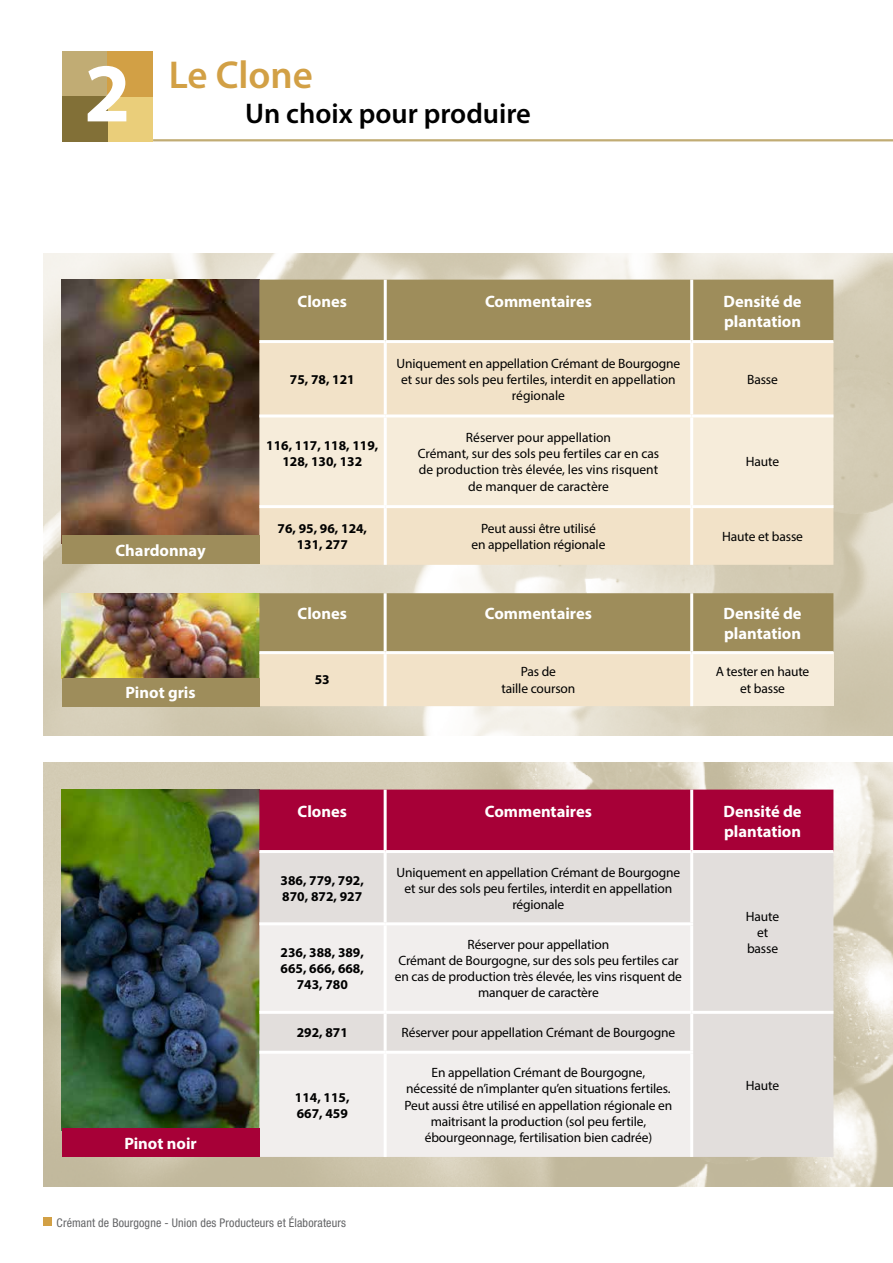
<style>
.page{position:relative;width:893px;height:1263px;background:#fff}
.page>*{position:absolute;margin:0;border:0;box-sizing:border-box;transform-origin:0 0}
.t1{font:600 39px "Myriad Pro";color:#d2a045}
.t2{font:600 28.5px "Myriad Pro";color:#000}
.t3{font:700 16.5px/19.8px "Myriad Pro";color:#fff}
.t4{font:13.5px/16.2px "Myriad Pro";letter-spacing:-.01em;color:#000;text-align:center}
.t5{font:700 13.5px/16.2px "Myriad Pro";color:#000;text-align:center}
.t6{font:condensed 12px "Helvetica Neue";letter-spacing:.01em;color:#646567}
.s1{font-weight:700;font-size:84px;color:#fff}
</style>
<div class="page">
<svg style="left:151px;top:139px;width:742px;height:3px;background:#d0c095"></svg>
<div style="left:62px;top:51px;width:45px;height:45px;background:#c1ac74"></div>
<div style="left:107px;top:96px;width:46px;height:45px;background:#eace7a"></div>
<div style="left:107px;top:51px;width:46px;height:45px;background:#d2a045"></div>
<div style="left:62px;top:96px;width:45px;height:45px;background:#827037"></div>
<div style="left:44px;top:1217px;width:8px;height:8px;background:#d2a045"></div>
<img style="left:44px;top:253px;width:849px;height:483px">
<img style="left:44px;top:763px;width:849px;height:423px">
<img style="left:62px;top:280px;width:197px;height:256px">
<div style="left:259px;top:280px;width:574px;height:60px;background:#9e8d5b"></div>
<div style="left:259px;top:343px;width:574px;height:222px;background:#f2e2c8"></div>
<div style="left:259px;top:417px;width:574px;height:88px;background:#f6ecda"></div>
<hr style="left:384px;top:280px;width:3px;height:60px;background:#fff">
<hr style="left:690px;top:280px;width:3px;height:60px;background:#fff">
<hr style="left:259px;top:340px;width:126px;height:3px;background:#fff">
<hr style="left:385px;top:340px;width:307px;height:3px;background:#fff">
<hr style="left:384px;top:343px;width:3px;height:71px;background:#fff">
<hr style="left:692px;top:340px;width:141px;height:3px;background:#fff">
<hr style="left:690px;top:343px;width:3px;height:71px;background:#fff">
<hr style="left:259px;top:414px;width:126px;height:3px;background:#fff">
<hr style="left:385px;top:414px;width:307px;height:3px;background:#fff">
<hr style="left:384px;top:417px;width:3px;height:88px;background:#fff">
<hr style="left:692px;top:414px;width:141px;height:3px;background:#fff">
<hr style="left:690px;top:417px;width:3px;height:88px;background:#fff">
<hr style="left:259px;top:505px;width:126px;height:3px;background:#fff">
<hr style="left:385px;top:505px;width:307px;height:3px;background:#fff">
<hr style="left:384px;top:508px;width:3px;height:57px;background:#fff">
<hr style="left:692px;top:505px;width:141px;height:3px;background:#fff">
<hr style="left:690px;top:508px;width:3px;height:57px;background:#fff">
<div style="left:62px;top:536px;width:197px;height:28px;background:#9e8d5b"></div>
<img style="left:62px;top:789px;width:197px;height:339px">
<div style="left:259px;top:789px;width:574px;height:61px;background:#a70037"></div>
<div style="left:259px;top:853px;width:574px;height:304px;background:#e2dedc"></div>
<svg style="left:259px;top:925px;width:431px;height:232px;background:#eeeae9"></svg>
<hr style="left:384px;top:789px;width:3px;height:61px;background:#fff">
<hr style="left:690px;top:789px;width:3px;height:61px;background:#fff">
<hr style="left:259px;top:850px;width:126px;height:3px;background:#fff">
<hr style="left:385px;top:850px;width:307px;height:3px;background:#fff">
<hr style="left:384px;top:853px;width:3px;height:69px;background:#fff">
<hr style="left:692px;top:850px;width:141px;height:3px;background:#fff">
<hr style="left:690px;top:853px;width:3px;height:69px;background:#fff">
<hr style="left:259px;top:922px;width:126px;height:3px;background:#fff">
<hr style="left:385px;top:922px;width:308px;height:3px;background:#fff">
<hr style="left:384px;top:925px;width:3px;height:86px;background:#fff">
<hr style="left:690px;top:925px;width:3px;height:86px;background:#fff">
<hr style="left:259px;top:1011px;width:126px;height:3px;background:#fff">
<hr style="left:385px;top:1011px;width:307px;height:3px;background:#fff">
<hr style="left:384px;top:1014px;width:3px;height:37px;background:#fff">
<hr style="left:692px;top:1011px;width:141px;height:3px;background:#fff">
<hr style="left:690px;top:1014px;width:3px;height:37px;background:#fff">
<hr style="left:384px;top:1054px;width:3px;height:103px;background:#fff">
<hr style="left:690px;top:1054px;width:3px;height:103px;background:#fff">
<hr style="left:259px;top:1051px;width:126px;height:3px;background:#fff">
<hr style="left:385px;top:1051px;width:308px;height:3px;background:#fff">
<div style="left:62px;top:1128px;width:197px;height:28px;background:#a70037"></div>
<img style="left:62px;top:593px;width:197px;height:85px">
<svg style="left:259px;top:593px;width:574px;height:113px;background:#c0af87"></svg>
<div style="left:692px;top:653px;width:141px;height:53px;background:#f6ecda"></div>
<hr style="left:384px;top:593px;width:3px;height:58px;background:#fff">
<hr style="left:690px;top:593px;width:3px;height:58px;background:#fff">
<hr style="left:259px;top:651px;width:126px;height:3px;background:#fff">
<hr style="left:385px;top:651px;width:307px;height:3px;background:#fff">
<hr style="left:384px;top:654px;width:3px;height:52px;background:#fff">
<hr style="left:692px;top:651px;width:141px;height:3px;background:#fff">
<hr style="left:690px;top:654px;width:3px;height:52px;background:#fff">
<div style="left:62px;top:678px;width:197px;height:28px;background:#9e8d5b"></div>
<h1 class="t1" style="left:84px;top:50px;width:230px"><span class="s1">2</span> Le Clone</h1>
<h2 class="t2" style="left:245px;top:95px;width:287px">Un choix pour produire</h2>
<p class="t3" style="left:298px;top:291px;width:51px">Clones</p>
<p class="t3" style="left:485px;top:291px;width:108px">Commentaires</p>
<p class="t3" style="left:723px;top:291px;width:80px">Densité de plantation</p>
<p class="t3" style="left:116px;top:540px;width:92px">Chardonnay</p>
<p class="t3" style="left:126px;top:682px;width:72px">Pinot gris</p>
<p class="t3" style="left:124px;top:1132px;width:74px">Pinot noir</p>
<p class="t5" style="left:290px;top:371px;width:66px">75, 78, 121</p>
<p class="t4" style="left:397px;top:355px;width:285px">Uniquement en appellation Crémant de Bourgogne et sur des sols peu fertiles, interdit en appellation régionale</p>
<p class="t5" style="left:266px;top:437px;width:114px">116, 117, 118, 119,<br>128, 130, 132</p>
<p class="t4" style="left:418px;top:429px;width:243px">Réserver pour appellation<br>Crémant, sur des sols peu fertiles car en cas de production très élevée, les vins risquent de manquer de caractère</p>
<p class="t4" style="left:747px;top:371px;width:32px">Basse</p>
<p class="t4" style="left:746px;top:453px;width:35px">Haute</p>
<p class="t5" style="left:277px;top:520px;width:91px">76, 95, 96, 124,<br>131, 277</p>
<p class="t4" style="left:472px;top:520px;width:135px">Peut aussi être utilisé<br>en appellation régionale</p>
<p class="t4" style="left:722px;top:528px;width:82px">Haute et basse</p>
<p class="t3" style="left:298px;top:603px;width:51px">Clones</p>
<p class="t3" style="left:485px;top:603px;width:108px">Commentaires</p>
<p class="t3" style="left:723px;top:603px;width:80px">Densité de plantation</p>
<p class="t5" style="left:315px;top:671px;width:16px">53</p>
<p class="t4" style="left:501px;top:663px;width:75px">Pas de<br>taille courson</p>
<p class="t4" style="left:716px;top:663px;width:95px">A tester en haute et basse</p>
<p class="t3" style="left:298px;top:801px;width:51px">Clones</p>
<p class="t3" style="left:485px;top:801px;width:108px">Commentaires</p>
<p class="t3" style="left:723px;top:801px;width:80px">Densité de plantation</p>
<p class="t5" style="left:281px;top:871px;width:85px;text-align:left">386, 779, 792,<br>870, 872, 927</p>
<p class="t4" style="left:397px;top:864px;width:285px">Uniquement en appellation Crémant de Bourgogne et sur des sols peu fertiles, interdit en appellation régionale</p>
<p class="t4" style="left:746px;top:908px;width:35px">Haute et</p>
<p class="t5" style="left:281px;top:944px;width:85px">236, 388, 389,</p>
<p class="t4" style="left:747px;top:940px;width:33px">basse</p>
<p class="t5" style="left:281px;top:960px;width:85px">665, 666, 668,<br>743, 780</p>
<p class="t4" style="left:395px;top:936px;width:289px">Réserver pour appellation<br>Crémant de Bourgogne, sur des sols peu fertiles car en cas de production très élevée, les vins risquent de manquer de caractère</p>
<p class="t5" style="left:297px;top:1024px;width:53px">292, 871</p>
<p class="t4" style="left:402px;top:1024px;width:275px">Réserver pour appellation Crémant de Bourgogne</p>
<p class="t5" style="left:295px;top:1088px;width:56px;text-align:left">114, 115,<br>667, 459</p>
<p class="t4" style="left:404px;top:1064px;width:269px">En appellation Crémant de Bourgogne,<br>nécessité de n’implanter qu’en situations fertiles.<br>Peut aussi être utilisé en appellation régionale en maitrisant la production (sol peu fertile, ébourgeonnage, fertilisation bien cadrée)</p>
<p class="t4" style="left:746px;top:1077px;width:35px">Haute</p>
<p class="t6" style="left:57px;top:1216px;width:291px">Crémant de Bourgogne - Union des Producteurs et Élaborateurs</p>
</div>
